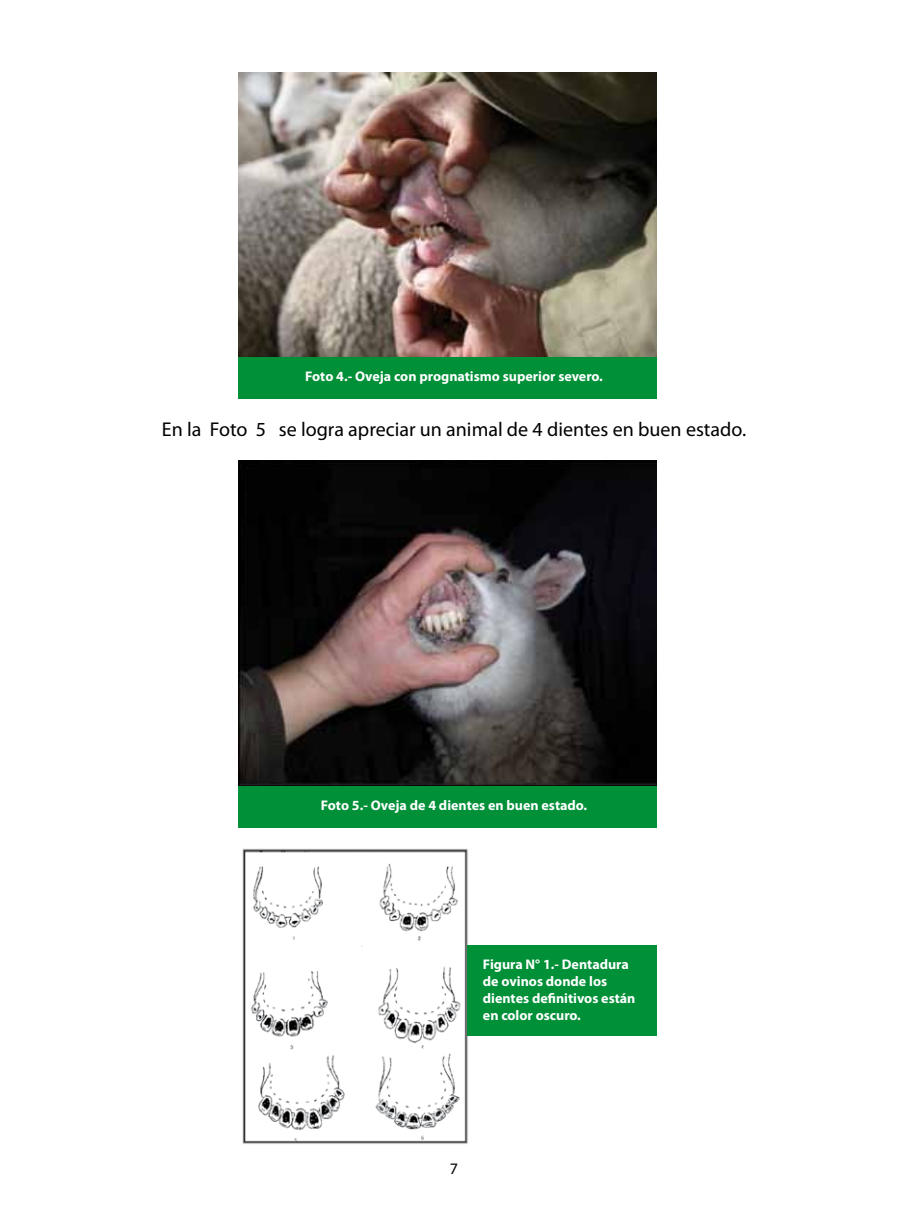
<style>
.page{position:relative;width:908px;height:1219px;background:#fff}
.page>*{position:absolute;margin:0;border:0;box-sizing:border-box;transform-origin:0 0}
.t1{font:20px "Myriad Pro";color:#000}
.t2{font:16px "Myriad Pro";color:#000}
.t3{font:700 14px/16.8px "Myriad Pro";color:#fff}
</style>
<div class="page">
<img style="left:238px;top:72px;width:418px;height:285px">
<img style="left:238px;top:460px;width:418px;height:326px">
<img style="left:242px;top:848px;width:226px;height:296px">
<div style="left:238px;top:357px;width:418px;height:42px;background:#009037"></div>
<div style="left:238px;top:786px;width:418px;height:41px;background:#009037"></div>
<div style="left:467px;top:945px;width:189px;height:91px;background:#009037"></div>
<p class="t3" style="left:305px;top:368px;width:299px">Foto 4.- Oveja con prognatismo superior severo.</p>
<h1 class="t1" style="left:162px;top:417px;width:585px">En la Foto 5 se logra apreciar un animal de 4 dientes en buen estado.</h1>
<p class="t3" style="left:321px;top:796px;width:268px">Foto 5.- Oveja de 4 dientes en buen estado.</p>
<p class="t3" style="left:482px;top:956px;width:154px">Figura N° 1.- Dentadura de ovinos donde los dientes definitivos están en color oscuro.</p>
<p class="t2" style="left:449px;top:1159px;width:10px">7</p>
</div>
